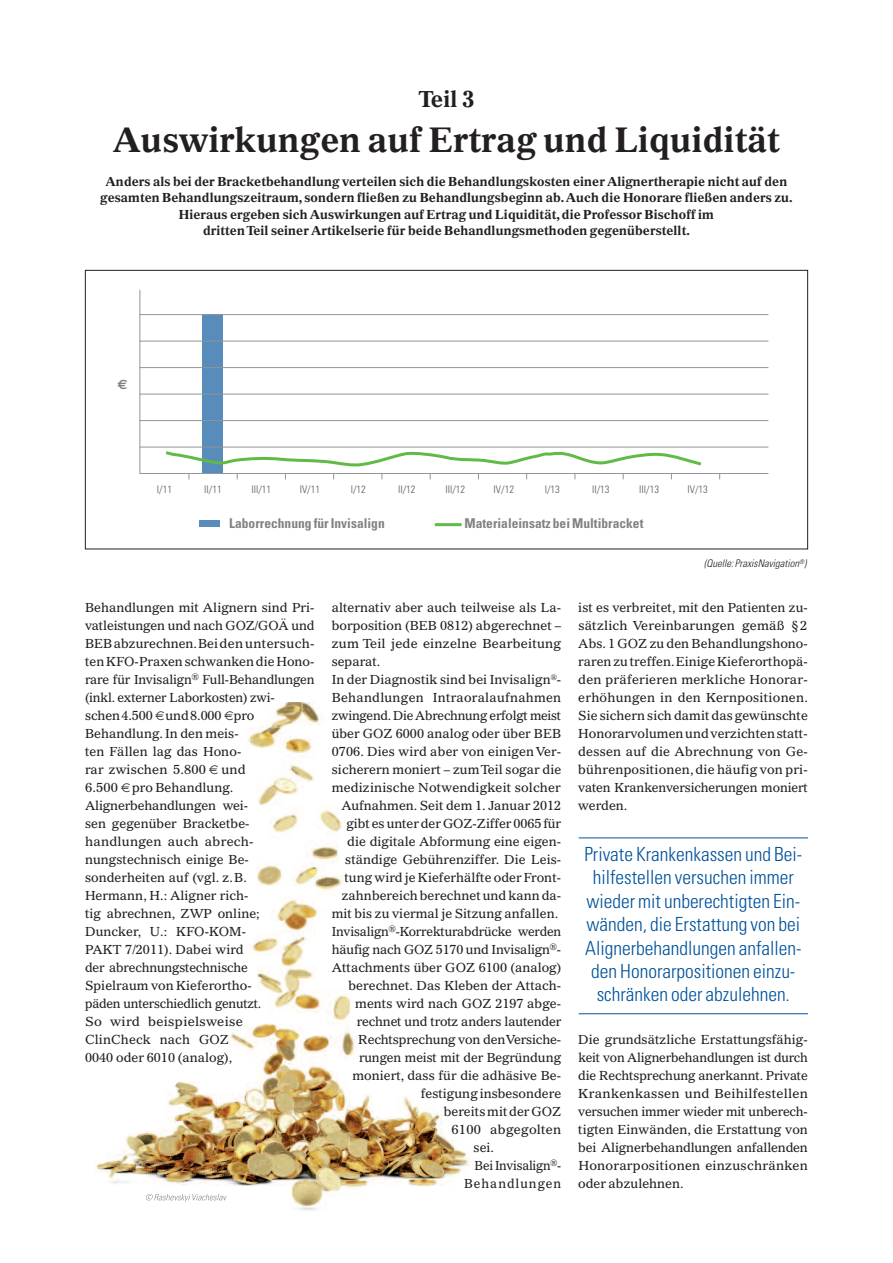
<style>
.page{position:relative;width:893px;height:1263px;background:#fff}
.page>*{position:absolute;margin:0;border:0;box-sizing:border-box;transform-origin:0 0}
.t1{font:700 34.5px "Gazette LH";color:#231f20}
.t2{font:700 22.5px "Gazette LH";color:#231f20}
.t3{font:300 condensed 19.5px/23.4px "Univers";color:#01529a;text-align:center}
.t4{font:700 condensed 13.5px "Univers";color:#808285}
.t5{font:700 13.5px "Euro Sans";color:#808285}
.t6{font:12.75px/18px "Gazette LH";color:#231f20;text-align:justify}
.t7{font:700 12.75px/16.5px "Gazette LH";color:#231f20;text-align:center}
.t8{font:12.75px "Gazette LH";letter-spacing:-.02em;color:#231f20}
.t9{font:12.75px "Gazette LH";letter-spacing:.02em;color:#231f20}
.t10{font:12.75px "Gazette LH";letter-spacing:-.02em;color:#231f20;scale:.95 1}
.t11{font:12.75px "Gazette LH";letter-spacing:.075em;color:#231f20}
.t12{font:300 condensed 10.5px "Univers";color:#57585a}
.t13{font:italic 300 condensed 10.5px "Univers";color:#231f20}
</style>
<div class="page">
<svg style="left:139px;top:289px;width:630px;height:185px"></svg>
<div style="left:202px;top:314px;width:21px;height:159px;background:#578cbb"></div>
<div style="left:200px;top:520px;width:20px;height:7px;background:#578cbb"></div>
<hr style="left:140px;top:314px;width:628px;height:1px;background:#939598">
<hr style="left:140px;top:341px;width:628px;height:1px;background:#939598">
<hr style="left:140px;top:367px;width:628px;height:1px;background:#939598">
<hr style="left:140px;top:394px;width:628px;height:1px;background:#939598">
<hr style="left:140px;top:420px;width:628px;height:1px;background:#939598">
<hr style="left:140px;top:447px;width:628px;height:1px;background:#939598">
<hr style="left:435px;top:523px;width:27px;height:3px;background:#60bb46">
<svg style="left:163px;top:447px;width:541px;height:21px"></svg>
<img style="left:96px;top:702px;width:374px;height:509px">
<hr style="left:579px;top:837px;width:229px;height:1px;background:#01529a">
<hr style="left:579px;top:1013px;width:229px;height:1px;background:#01529a">
<svg style="left:146px;top:1201px;width:63px;height:1px"></svg>
<img style="left:146px;top:1194px;width:63px;height:7px">
<svg style="left:156px;top:711px;width:8px;height:9px"></svg>
<svg style="left:224px;top:711px;width:9px;height:9px"></svg>
<svg style="left:209px;top:765px;width:9px;height:9px"></svg>
<svg style="left:121px;top:783px;width:9px;height:9px"></svg>
<h2 class="t2" style="left:418px;top:90px;width:58px">Teil 3</h2>
<h1 class="t1" style="left:113px;top:126px;width:669px">Auswirkungen auf Ertrag und Liquidität</h1>
<p class="t7" style="left:100px;top:174px;width:694px">Anders als bei der Bracketbehandlung verteilen sich die Behandlungskosten einer Alignertherapie nicht auf den gesamten Behandlungszeitraum, sondern fließen zu Behandlungsbeginn ab.Auch die Honorare fließen anders zu.<br>Hieraus ergeben sich Auswirkungen auf Ertrag und Liquidität, die Professor Bischoff im<br>drittenTeil seiner Artikelserie für beide Behandlungsmethoden gegenüberstellt.</p>
<p class="t5" style="left:117px;top:376px;width:12px">€</p>
<p class="t12" style="left:157px;top:486px;width:17px">I/11</p>
<p class="t12" style="left:204px;top:486px;width:19px">II/11</p>
<p class="t12" style="left:251px;top:486px;width:21px">III/11</p>
<p class="t12" style="left:300px;top:486px;width:22px">IV/11</p>
<p class="t12" style="left:351px;top:486px;width:17px">I/12</p>
<p class="t12" style="left:398px;top:486px;width:19px">II/12</p>
<p class="t12" style="left:445px;top:486px;width:21px">III/12</p>
<p class="t12" style="left:494px;top:486px;width:22px">IV/12</p>
<p class="t12" style="left:545px;top:486px;width:17px">I/13</p>
<p class="t12" style="left:592px;top:486px;width:19px">II/13</p>
<p class="t12" style="left:639px;top:486px;width:21px">III/13</p>
<p class="t12" style="left:687px;top:486px;width:22px">IV/13</p>
<p class="t4" style="left:464px;top:518px;width:180px">Materialeinsatz bei Multibracket</p>
<p class="t4" style="left:229px;top:518px;width:157px">Laborrechnung für Invisalign</p>
<p class="t13" style="left:704px;top:560px;width:104px">(Quelle: PraxisNavigation<sup>®</sup>)</p>
<p class="t6" style="left:85px;top:600px;width:231px;text-align:left">Behandlungen mit Alignern sind Pri&shy;vatleistungen und nach GOZ/GOÄ und<br>BEBabzurechnen.Beidenuntersuch&shy;tenKFO-Praxenschwankendie Hono&shy;rare für Invisalign<sup>®</sup> Full-Behandlungen (inkl. externer Laborkosten) zwi&shy;schen4.500 und8.000 pro<br>Behandlung. In den meis-<br>ten Fällen lag das Hono-<br>rar zwischen 5.800 und<br>6.500 pro Behandlung.<br>Alignerbehandlungen wei-<br>sen gegenüber Bracketbe&shy;handlungen auch abrech&shy;nungstechnisch einige Be&shy;sonderheiten auf (vgl. z.B.<br>Hermann, H.: Aligner rich-<br>tig abrechnen, ZWP online;<br>Duncker, U.: KFO-KOM-<br>PAKT 7/2011). Dabei wird<br>der abrechnungstechnische<br>Spielraum von Kieferortho-<br>päden unterschiedlich genutzt.<br>So wird beispielsweise<br>ClinCheck nach GOZ<br>0040 oder 6010 (analog),</p>
<p class="t6" style="left:332px;top:600px;width:231px">alternativ aber auch teilweise als La-</p>
<p class="t6" style="left:332px;top:618px;width:231px">borposition (BEB 0812) abgerechnet –</p>
<p class="t6" style="left:332px;top:636px;width:231px">zum Teil jede einzelne Bearbeitung</p>
<p class="t6" style="left:332px;top:654px;width:50px">separat.</p>
<p class="t6" style="left:332px;top:672px;width:231px">In der Diagnostik sind bei Invisalign<sup>®</sup>-</p>
<p class="t9" style="left:332px;top:692px;width:231px">Behandlungen Intraoralaufnahmen</p>
<p class="t8" style="left:332px;top:710px;width:231px">zwingend. Die Abrechnung erfolgt meist</p>
<p class="t6" style="left:332px;top:726px;width:231px">über GOZ 6000 analog oder über BEB</p>
<p class="t6" style="left:332px;top:744px;width:231px">0706. Dies wird aber von einigenVer-</p>
<p class="t6" style="left:332px;top:762px;width:231px">sicherern moniert – zumTeil sogar die</p>
<p class="t6" style="left:332px;top:780px;width:231px">medizinische Notwendigkeit solcher</p>
<p class="t6" style="left:341px;top:798px;width:221px">Aufnahmen. Seit dem 1. Januar 2012</p>
<p class="t6" style="left:346px;top:816px;width:216px">gibt es unter der GOZ-Ziffer 0065 für</p>
<p class="t6" style="left:347px;top:834px;width:216px">die digitale Abformung eine eigen-</p>
<p class="t6" style="left:345px;top:852px;width:218px">ständige Gebührenziffer. Die Leis-</p>
<p class="t6" style="left:344px;top:870px;width:218px">tung wird je Kieferhälfte oder Front-</p>
<p class="t6" style="left:342px;top:888px;width:221px">zahnbereichberechnet undkannda-</p>
<p class="t6" style="left:332px;top:906px;width:228px">mit bis zu viermal je Sitzung anfallen.</p>
<p class="t6" style="left:332px;top:924px;width:231px">Invisalign<sup>®</sup>-Korrekturabdrücke werden</p>
<p class="t6" style="left:332px;top:942px;width:231px">häufig nach GOZ 5170 und Invisalign<sup>®</sup>-</p>
<p class="t6" style="left:332px;top:960px;width:231px">Attachments über GOZ 6100 (analog)</p>
<p class="t6" style="left:349px;top:978px;width:214px">berechnet. Das Kleben der Attach-</p>
<p class="t6" style="left:355px;top:996px;width:208px">ments wird nach GOZ 2197 abge-</p>
<p class="t6" style="left:357px;top:1014px;width:206px">rechnet und trotz anders lautender</p>
<p class="t6" style="left:358px;top:1032px;width:205px">Rechtsprechung von denVersiche-</p>
<p class="t6" style="left:359px;top:1050px;width:204px">rungen meist mit der Begründung</p>
<p class="t6" style="left:352px;top:1068px;width:210px">moniert, dass für die adhäsive Be-</p>
<p class="t6" style="left:421px;top:1086px;width:142px">festigunginsbesondere</p>
<p class="t6" style="left:444px;top:1104px;width:119px">bereitsmitder GOZ</p>
<p class="t6" style="left:451px;top:1122px;width:111px">6100 abgegolten</p>
<p class="t6" style="left:474px;top:1140px;width:22px">sei.</p>
<p class="t10" style="left:475px;top:1160px;width:93px">Bei Invisalign<sup>®</sup>-</p>
<p class="t11" style="left:464px;top:1178px;width:99px">Behandlungen</p>
<p class="t6" style="left:578px;top:600px;width:231px">ist es verbreitet, mit den Patienten zu&shy;sätzlich Vereinbarungen gemäß §2<br>Abs. 1 GOZ zu den Behandlungshono&shy;rarenzutreffen.EinigeKieferorthopä&shy;den präferieren merkliche Honorar&shy;erhöhungen in den Kernpositionen.<br>Sie sichern sich damit das gewünschte Honorarvolumenundverzichtenstatt&shy;dessen auf die Abrechnung von Ge&shy;bührenpositionen,die häufig von pri&shy;vaten Krankenversicherungen moniert werden.</p>
<h3 class="t3" style="left:584px;top:844px;width:220px">Private Krankenkassen und Bei&shy;hilfestellen versuchen immer wieder mit unberechtigten Ein&shy;wänden, die Erstattung von bei<br>Alignerbehandlungen anfallen&shy;den Honorarpositionen einzu&shy;schränken oder abzulehnen.</h3>
<p class="t6" style="left:578px;top:1032px;width:231px">Die grundsätzliche Erstattungsfähig&shy;keit von Alignerbehandlungen ist durch die Rechtsprechung anerkannt. Private Krankenkassen und Beihilfestellen versuchen immer wieder mit unberech&shy;tigten Einwänden, die Erstattung von bei Alignerbehandlungen anfallenden Honorarpositionen einzuschränken oder abzulehnen.</p>
</div>
